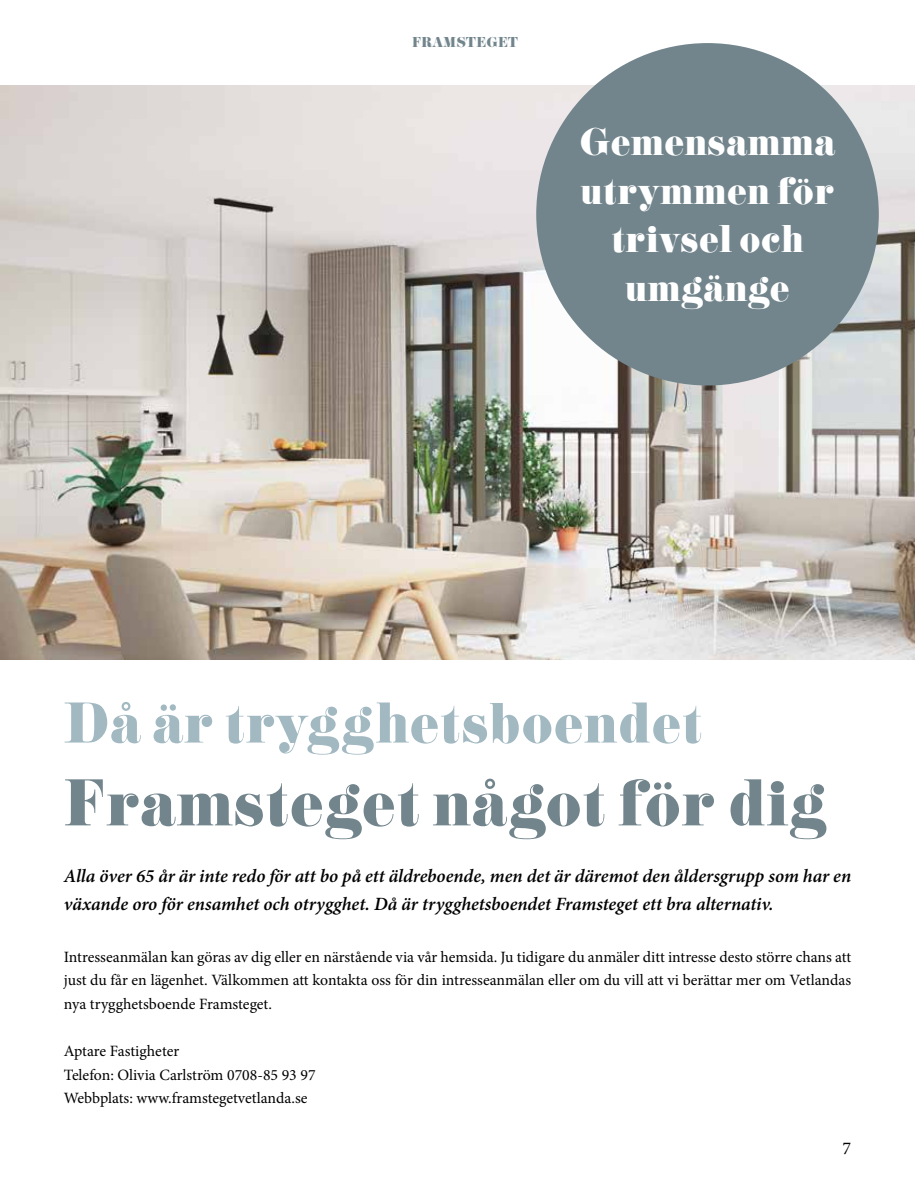
<style>
.page{position:relative;width:915px;height:1191px;background:#fff}
.page>*{position:absolute;margin:0;border:0;box-sizing:border-box;transform-origin:0 0}
.t1{font:69px "Didoni URWD";color:#72858c}
.t2{font:60px "Didoni URWD";color:#a2b9c2}
.t3{font:40.5px/48.6px "Didoni URWD";color:#fff;text-align:center}
.t4{font:italic 600 18.75px/28.2px "Minion Pro";color:#000}
.t5{font:18px "Minion Pro";color:#000}
.t6{font:15.75px/23.7px "Minion Pro";color:#000;text-align:justify}
.t7{font:15px "Didoni URWD";color:#72858c}
</style>
<div class="page">
<img style="left:0;top:85px;width:914px;height:574px">
<div style="left:536px;top:43px;width:342px;height:342px;background:#72858c;border-radius:50%"></div>
<p class="t7" style="left:412px;top:33px;width:107px">FRAMSTEGET</p>
<h3 class="t3" style="left:579px;top:118px;width:258px">Gemensamma utrymmen för trivsel och umgänge</h3>
<h2 class="t2" style="left:64px;top:686px;width:640px">Då är trygghetsboendet</h2>
<h1 class="t1" style="left:64px;top:761px;width:764px">Framsteget något för dig</h1>
<p class="t4" style="left:64px;top:861px;width:788px">Alla över 65 år är inte redo för att bo på ett äldreboende, men det är däremot den åldersgrupp som har en växande oro för ensamhet och otrygghet. Då är trygghetsboendet Framsteget ett bra alternativ.</p>
<p class="t6" style="left:64px;top:944px;width:788px">Intresseanmälan kan göras av dig eller en närstående via vår hemsida. Ju tidigare du anmäler ditt intresse desto större chans att just du får en lägenhet. Välkommen att kontakta oss för din intresseanmälan eller om du vill att vi berättar mer om Vetlandas nya trygghetsboende Framsteget.</p>
<p class="t6" style="left:64px;top:1039px;width:253px;text-align:left">Aptare Fastigheter<br>Telefon: Olivia Carlström 0708-85 93 97<br>Webbplats: www.framstegetvetlanda.se</p>
<p class="t5" style="left:842px;top:1136px;width:10px">7</p>
</div>
